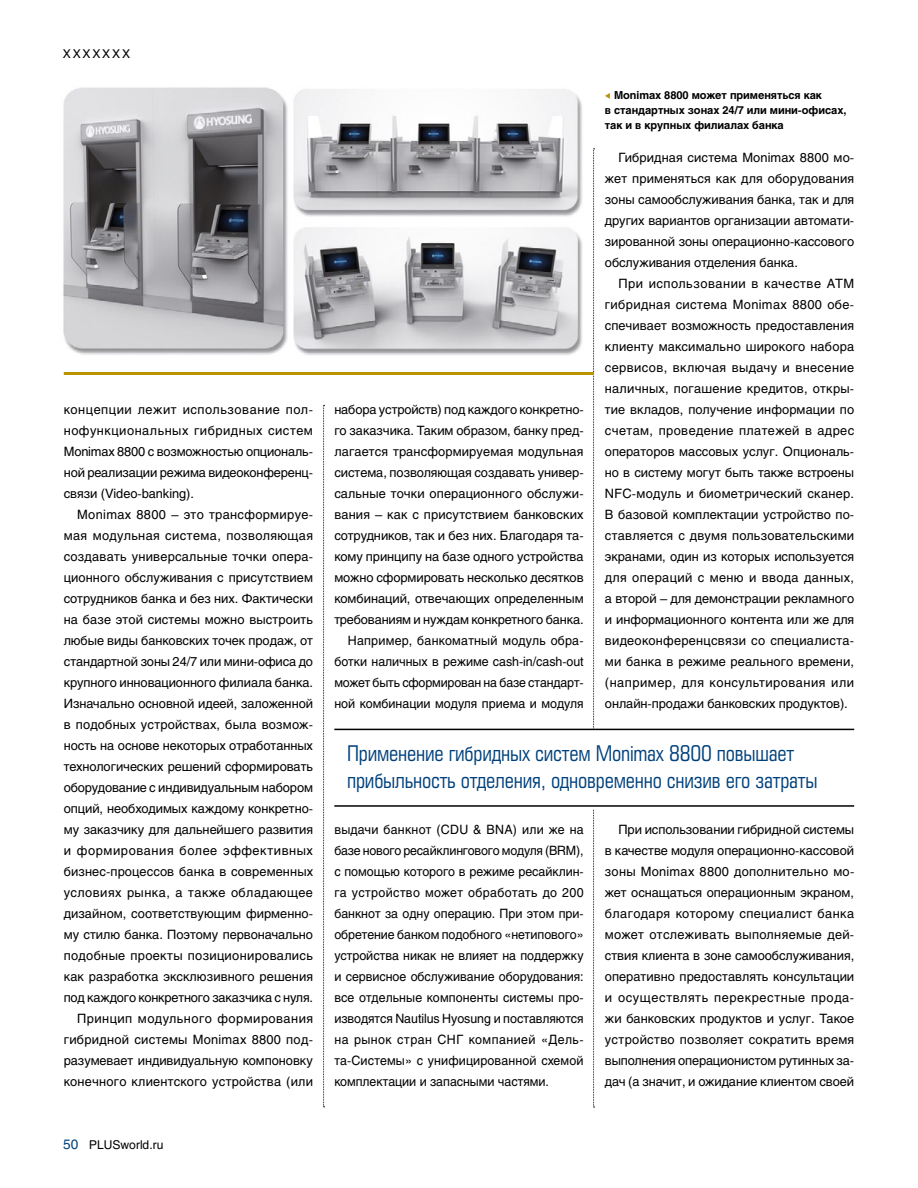
<style>
.page{position:relative;width:918px;height:1188px;background:#fff}
.page>*{position:absolute;margin:0;border:0;box-sizing:border-box;transform-origin:0 0}
.t1{font:21px/27px "Europe Condensed C";letter-spacing:-.01em;color:#00417c}
.t2{font:12.75px/21px "Helios C";letter-spacing:-.005em;color:#000;text-align:justify}
.t3{font:12px "Helios C";color:#000}
.t4{font:12px "Helios C";letter-spacing:.15em;color:#000}
.t5{font:700 10.95px/15px "Helios C";letter-spacing:-.005em;color:#000}
.s1{font-size:13.5px;color:#00417c}
</style>
<div class="page">
<svg style="left:593px;top:148px;width:2px;height:960px"></svg>
<svg style="left:323px;top:405px;width:2px;height:702px"></svg>
<img style="left:63px;top:87px;width:519px;height:268px">
<div style="left:334px;top:729px;width:520px;height:79px;background:#fff"></div>
<hr style="left:334px;top:729px;width:520px;height:1px;background:#000">
<hr style="left:334px;top:805px;width:520px;height:2px;background:#000">
<svg style="left:605px;top:93px;width:5px;height:6px"></svg>
<hr style="left:64px;top:372px;width:530px;height:3px;background:#bb9500">
<p class="t4" style="left:63px;top:47px;width:69px">XXXXXXX</p>
<p class="t2" style="left:64px;top:399px;width:251px">концепции лежит использование пол&shy;нофункциональных гибридных систем Monimax 8800 с возможностью опциональ&shy;ной реализации режима видеоконференц&shy;связи (Video-banking).</p>
<p class="t2" style="left:64px;top:504px;width:251px;text-align:right">Monimax 8800 – это трансформируе&shy;мая модульная система, позволяющая создавать универсальные точки опера&shy;ционного обслуживания с присутствием сотрудников банка и без них. Фактически на базе этой системы можно выстроить любые виды банковских точек продаж, от стандартной зоны 24/7 или мини-офиса до крупного инновационного филиала банка.<br>Изначально основной идеей, заложенной в подобных устройствах, была возмож&shy;ность на основе некоторых отработанных технологических решений сформировать оборудование с индивидуальным набором опций, необходимых каждому конкретно&shy;му заказчику для дальнейшего развития и формирования более эффективных бизнес-процессов банка в современных условиях рынка, а также обладающее дизайном, соответствующим фирменно&shy;му стилю банка. Поэтому первоначально подобные проекты позиционировались как разработка эксклюзивного решения под каждого конкретного заказчика с нуля.<br>Принцип модульного формирования гибридной системы Monimax 8800 под&shy;разумевает индивидуальную компоновку конечного клиентского устройства (или</p>
<p class="t3" style="left:63px;top:1138px;width:102px"><span class="s1">50</span> PLUSworld.ru</p>
<p class="t2" style="left:334px;top:399px;width:251px;text-align:right">набора устройств) под каждого конкретно&shy;го заказчика. Таким образом, банку пред&shy;лагается трансформируемая модульная система, позволяющая создавать универ&shy;сальные точки операционного обслужи&shy;вания – как с присутствием банковских сотрудников, так и без них. Благодаря та&shy;кому принципу на базе одного устройства можно сформировать несколько десятков комбинаций, отвечающих определенным требованиям и нуждам конкретного банка.<br>Например, банкоматный модуль обра&shy;ботки наличных в режиме cash-in/cash-out может быть сформирован на базе стандарт&shy;ной комбинации модуля приема и модуля</p>
<p class="t5" style="left:605px;top:87px;width:243px;text-indent:9px">Monimax 8800 может применяться как<br>в стандартных зонах 24/7 или мини-офисах, так и в крупных филиалах банка</p>
<p class="t2" style="left:605px;top:147px;width:251px;text-indent:14px">Гибридная система Monimax 8800 мо&shy;жет применяться как для оборудования зоны самообслуживания банка, так и для других вариантов организации автомати&shy;зированной зоны операционно-кассового обслуживания отделения банка.</p>
<p class="t2" style="left:605px;top:273px;width:251px;text-indent:14px">При использовании в качестве АТМ гибридная система Monimax 8800 обе&shy;спечивает возможность предоставления клиенту максимально широкого набора сервисов, включая выдачу и внесение наличных, погашение кредитов, откры&shy;тие вкладов, получение информации по счетам, проведение платежей в адрес операторов массовых услуг. Опциональ&shy;но в систему могут быть также встроены NFC-модуль и биометрический сканер.<br>В базовой комплектации устройство по&shy;ставляется с двумя пользовательскими экранами, один из которых используется для операций с меню и ввода данных, а второй – для демонстрации рекламного и информационного контента или же для видеоконференцсвязи со специалиста&shy;ми банка в режиме реального времени, (например, для консультирования или онлайн-продажи банковских продуктов).</p>
<h1 class="t1" style="left:347px;top:740px;width:472px">Применение гибридных систем Monimax 8800 повышает прибыльность отделения, одновременно снизив его затраты</h1>
<p class="t2" style="left:334px;top:819px;width:251px">выдачи банкнот (CDU &amp; BNA) или же на базе нового ресайклингового модуля (BRM), с помощью которого в режиме ресайклин&shy;га устройство может обработать до 200 банкнот за одну операцию. При этом при&shy;обретение банком подобного «нетипового» устройства никак не влияет на поддержку и сервисное обслуживание оборудования: все отдельные компоненты системы про&shy;изводятся Nautilus Hyosung и поставляются на рынок стран СНГ компанией «Дель&shy;та-Системы» с унифицированной схемой комплектации и запасными частями.</p>
<p class="t2" style="left:605px;top:819px;width:251px;text-indent:14px">При использовании гибридной системы в качестве модуля операционно-кассовой зоны Monimax 8800 дополнительно мо&shy;жет оснащаться операционным экраном, благодаря которому специалист банка может отслеживать выполняемые дей&shy;ствия клиента в зоне самообслуживания, оперативно предоставлять консультации и осуществлять перекрестные прода&shy;жи банковских продуктов и услуг. Такое устройство позволяет сократить время выполнения операционистом рутинных за&shy;дач (а значит, и ожидание клиентом своей</p>
</div>
